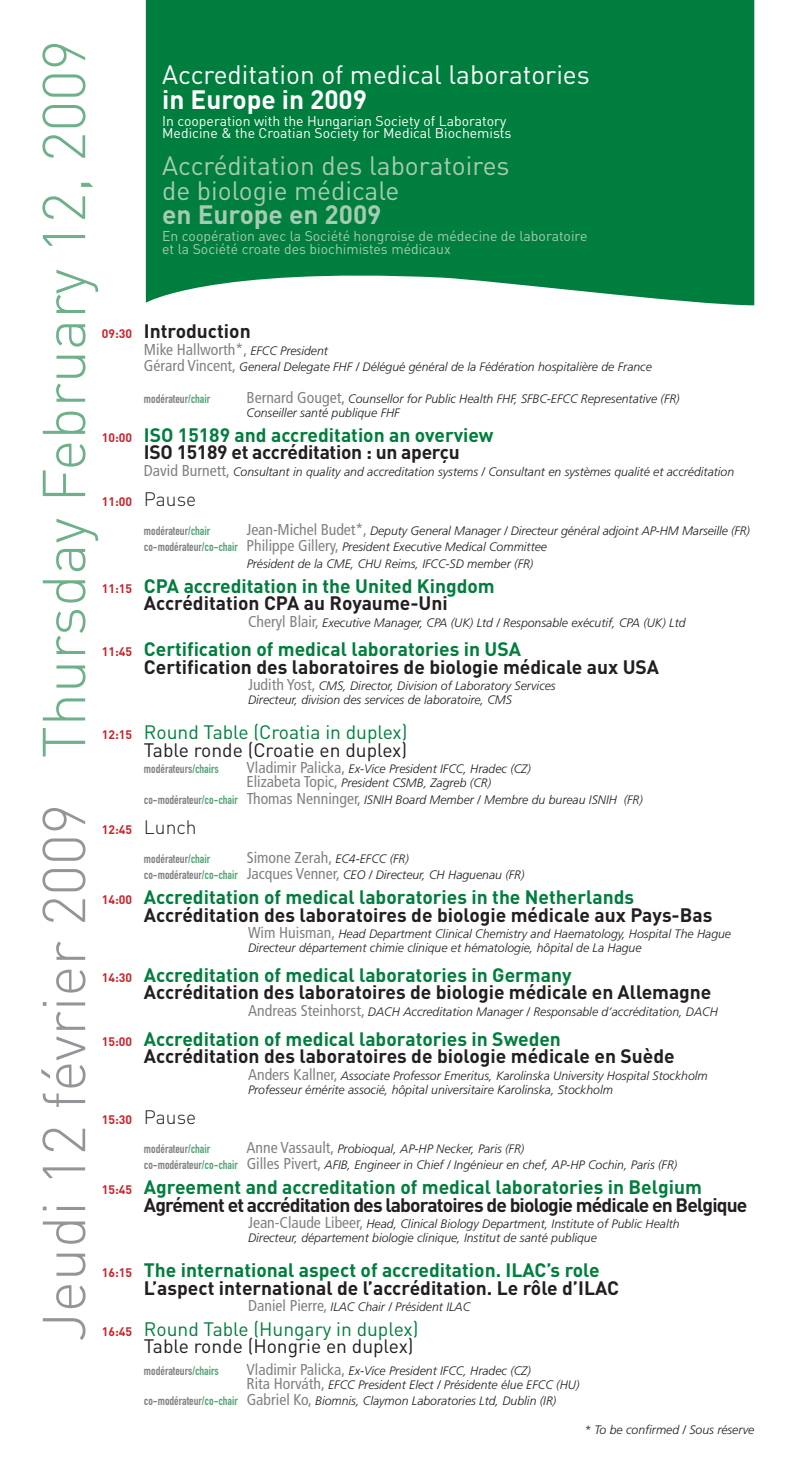
<style>
.page{position:relative;width:794px;height:1474px;background:#fff}
.page>*{position:absolute;margin:0;border:0;box-sizing:border-box;transform-origin:0 0}
.t1{font:300 59.5px "DIN";color:#6eb089}
.t2{font:26.25px/24.5px "DIN";color:#a5cbb2}
.t3{font:26.25px "DIN";color:#fff}
.t4{font:700 26.25px "DIN";color:#fff}
.t5{font:700 26.25px "DIN";color:#a5cbb2}
.t6{font:700 19.25px/17.5px "DIN";color:#231f20}
.t7{font:700 19.25px/17.5px "DIN";color:#007e3d;text-align:center}
.t8{font:700 19.25px/17.5px "DIN";letter-spacing:-.045em;color:#231f20}
.t9{font:19.25px/17.5px "DIN";color:#007e3d;text-align:right}
.t10{font:condensed 15.75px "Frutiger LT Com";color:#808285}
.t11{font:14px/12.2px "DIN";color:#a5cbb2}
.t12{font:14px/12.2px "DIN";color:#fff}
.t13{font:italic 300 12.25px/14px "Frutiger LT Com";color:#231f20}
.t14{font:12.25px "DIN Engschrift Std";color:#808285}
.t15{font:700 12.25px "DIN";color:#c8242b}
.s1{color:#939598}
.s2{font-size:12.25px;color:#c8242b}
.s3{font-weight:300;font-style:italic;font-stretch:normal;font-size:12.25px;color:#231f20}
.s4{font-weight:400;font-style:normal;font-stretch:condensed;font-size:15.75px;color:#808285}
.s5{color:#55a477}
.s6{color:#231f20}
.s7{font-weight:300;font-size:19.25px;color:#231f20}
.s8{font-family:"DIN Engschrift Std";font-weight:400;font-style:normal;color:#808285}
.s9{font-family:"DIN Engschrift Std";font-weight:400;font-style:normal;color:#55a477}
.s10{color:#007e3d}
.s11{font-weight:700;font-size:12.25px;color:#c8242b}
</style>
<div class="page">
<div style="left:146px;top:0;width:608px;height:305px;background:#007e3d"></div>
<h1 class="t1" style="left:43px;top:1341px;width:1303px;rotate:-90deg"><span class="s1">Jeudi 12 février 2009</span> Thursday February 12, 2009</h1>
<h2 class="t3" style="left:162px;top:65px;width:429px">Accreditation of medical laboratories</h2>
<h2 class="t4" style="left:162px;top:90px;width:206px">in Europe in 2009</h2>
<p class="t12" style="left:162px;top:116px;width:351px">In cooperation with the Hungarian Society of Laboratory<br>Medicine &amp; the Croatian Society for Medical Biochemists</p>
<h2 class="t2" style="left:162px;top:156px;width:349px">Accréditation des laboratoires de biologie médicale</h2>
<h2 class="t5" style="left:162px;top:205px;width:221px">en Europe en 2009</h2>
<p class="t11" style="left:162px;top:232px;width:427px">En coopération avec la Société hongroise de médecine de laboratoire et la Société croate des biochimistes médicaux</p>
<h3 class="t6" style="left:102px;top:325px;width:150px"><span class="s2">09:30</span> Introduction</h3>
<p class="t10" style="left:144px;top:343px;width:185px">Mike Hallworth*, <span class="s3">EFCC President</span></p>
<p class="t13" style="left:144px;top:361px;width:509px"><span class="s4">Gérard Vincent,</span> General Delegate FHF / Délégué général de la Fédération hospitalière de France</p>
<p class="t14" style="left:144px;top:394px;width:68px">modérateur<span class="s5">/chair</span></p>
<p class="t13" style="left:246px;top:392px;width:434px"><span class="s4">Bernard Gouget,</span> Counsellor for Public Health FHF, SFBC-EFCC Representative (FR)<br>Conseiller santé publique FHF</p>
<h3 class="t7" style="left:102px;top:428px;width:393px"><span class="s2">10:00</span> ISO 15189 and accreditation an overview<br><span class="s6">ISO 15189 et accréditation : un aperçu</span></h3>
<p class="t13" style="left:144px;top:465px;width:592px"><span class="s4">David Burnett,</span> Consultant in quality and accreditation systems / Consultant en systèmes qualité et accréditation</p>
<p class="t15" style="left:102px;top:497px;width:96px">11:00 <span class="s7">Pause</span></p>
<p class="t14" style="left:144px;top:526px;width:68px">modérateur<span class="s5">/chair</span></p>
<p class="t13" style="left:246px;top:524px;width:505px"><span class="s4">Jean-Michel Budet*,</span> Deputy General Manager / Directeur général adjoint AP-HM Marseille (FR)</p>
<p class="t13" style="left:144px;top:541px;width:404px"><span class="s8">co-modérateur</span><span class="s9">/co-chair</span> <span class="s4">Philippe Gillery,</span> President Executive Medical Committee</p>
<p class="t13" style="left:247px;top:557px;width:288px">Président de la CME, CHU Reims, IFCC-SD member (FR)</p>
<h3 class="t7" style="left:102px;top:579px;width:394px"><span class="s2">11:15</span> CPA accreditation in the United Kingdom<br><span class="s6">Accréditation CPA au Royaume-Uni</span></h3>
<p class="t13" style="left:248px;top:616px;width:439px"><span class="s4">Cheryl Blair,</span> Executive Manager, CPA (UK) Ltd / Responsable exécutif, CPA (UK) Ltd</p>
<h3 class="t6" style="left:144px;top:642px;width:517px;text-indent:-42px"><span class="s2">11:45</span> <span class="s10">Certification of medical laboratories in USA<br></span>Certification des laboratoires de biologie médicale aux USA</h3>
<p class="t13" style="left:248px;top:680px;width:309px"><span class="s4">Judith Yost,</span> CMS, Director, Division of Laboratory Services<br>Directeur, division des services de laboratoire, CMS</p>
<h3 class="t9" style="left:102px;top:726px;width:307px"><span class="s11">12:15</span> Round Table (Croatia in duplex)<br><span class="s6">Table ronde (Croatie en duplex)</span></h3>
<p class="t14" style="left:144px;top:764px;width:76px">modérateurs<span class="s5">/chairs</span></p>
<p class="t13" style="left:246px;top:763px;width:286px"><span class="s4">Vladimir Palicka,</span> Ex-Vice President IFCC, Hradec (CZ)<br><span class="s4">Elizabeta Topic,</span> President CSMB, Zagreb (CR)</p>
<p class="t13" style="left:144px;top:793px;width:500px"><span class="s8">co-modérateur</span><span class="s9">/co-chair</span> <span class="s4">Thomas Nenninger,</span> ISNIH Board Member / Membre du bureau ISNIH (FR)</p>
<p class="t15" style="left:102px;top:825px;width:96px">12:45 <span class="s7">Lunch</span></p>
<p class="t14" style="left:144px;top:853px;width:68px">modérateur<span class="s5">/chair</span></p>
<p class="t10" style="left:247px;top:850px;width:164px">Simone Zerah, <span class="s3">EC4-EFCC (FR)</span></p>
<p class="t13" style="left:144px;top:868px;width:382px"><span class="s8">co-modérateur</span><span class="s9">/co-chair</span> <span class="s4">Jacques Venner,</span> CEO / Directeur, CH Haguenau (FR)</p>
<h3 class="t6" style="left:144px;top:890px;width:570px;text-indent:-42px"><span class="s2">14:00</span> <span class="s10">Accreditation of medical laboratories in the Netherlands<br></span>Accréditation des laboratoires de biologie médicale aux Pays-Bas</h3>
<p class="t13" style="left:248px;top:927px;width:484px"><span class="s4">Wim Huisman,</span> Head Department Clinical Chemistry and Haematology, Hospital The Hague<br>Directeur département chimie clinique et hématologie, hôpital de La Hague</p>
<h3 class="t6" style="left:144px;top:968px;width:569px;text-indent:-42px"><span class="s2">14:30</span> <span class="s10">Accreditation of medical laboratories in Germany<br></span>Accréditation des laboratoires de biologie médicale en Allemagne</h3>
<p class="t13" style="left:248px;top:1005px;width:471px"><span class="s4">Andreas Steinhorst,</span> DACH Accreditation Manager / Responsable d’accréditation, DACH</p>
<h3 class="t6" style="left:144px;top:1032px;width:532px;text-indent:-42px"><span class="s2">15:00</span> <span class="s10">Accreditation of medical laboratories in Sweden<br></span>Accréditation des laboratoires de biologie médicale en Suède</h3>
<p class="t13" style="left:248px;top:1069px;width:461px"><span class="s4">Anders Kallner,</span> Associate Professor Emeritus, Karolinska University Hospital Stockholm<br>Professeur émérite associé, hôpital universitaire Karolinska, Stockholm</p>
<p class="t15" style="left:102px;top:1115px;width:96px">15:30 <span class="s7">Pause</span></p>
<p class="t14" style="left:144px;top:1143px;width:68px">modérateur<span class="s5">/chair</span></p>
<p class="t13" style="left:144px;top:1141px;width:535px;line-height:16.4px;text-indent:103px"><span class="s4">Anne Vassault,</span> Probioqual, AP-HP Necker, Paris (FR)<br><span class="s8">co-modérateur</span><span class="s9">/co-chair</span> <span class="s4">Gilles Pivert,</span> AFIB, Engineer in Chief / Ingénieur en chef, AP-HP Cochin, Paris (FR)</p>
<h3 class="t8" style="left:144px;top:1180px;width:605px;text-indent:-42px"><span class="s2">15:45</span> <span class="s10">Agreement and accreditation of medical laboratories in Belgium<br></span>Agrément et accréditation des laboratoires de biologie médicale en Belgique</h3>
<p class="t13" style="left:248px;top:1217px;width:433px"><span class="s4">Jean-Claude Libeer,</span> Head, Clinical Biology Department, Institute of Public Health<br>Directeur, département biologie clinique, Institut de santé publique</p>
<h3 class="t6" style="left:144px;top:1263px;width:477px;text-indent:-42px"><span class="s2">16:15</span> <span class="s10">The international aspect of accreditation. ILAC’s role<br></span>L’aspect international de l’accréditation. Le rôle d’ILAC</h3>
<p class="t13" style="left:248px;top:1300px;width:223px"><span class="s4">Daniel Pierre,</span> ILAC Chair / Président ILAC</p>
<h3 class="t9" style="left:102px;top:1322px;width:318px"><span class="s11">16:45</span> Round Table (Hungary in duplex)<br><span class="s6">Table ronde (Hongrie en duplex)</span></h3>
<p class="t14" style="left:144px;top:1366px;width:76px">modérateurs<span class="s5">/chairs</span></p>
<p class="t13" style="left:246px;top:1364px;width:334px"><span class="s4">Vladimir Palicka,</span> Ex-Vice President IFCC, Hradec (CZ)<br><span class="s4">Rita Horváth,</span> EFCC President Elect / Présidente élue EFCC (HU)</p>
<p class="t13" style="left:144px;top:1394px;width:414px"><span class="s8">co-modérateur</span><span class="s9">/co-chair</span> <span class="s4">Gabriel Ko,</span> Biomnis, Claymon Laboratories Ltd, Dublin (IR)</p>
<p class="t13" style="left:584px;top:1423px;width:171px">* To be confirmed / Sous réserve</p>
</div>
